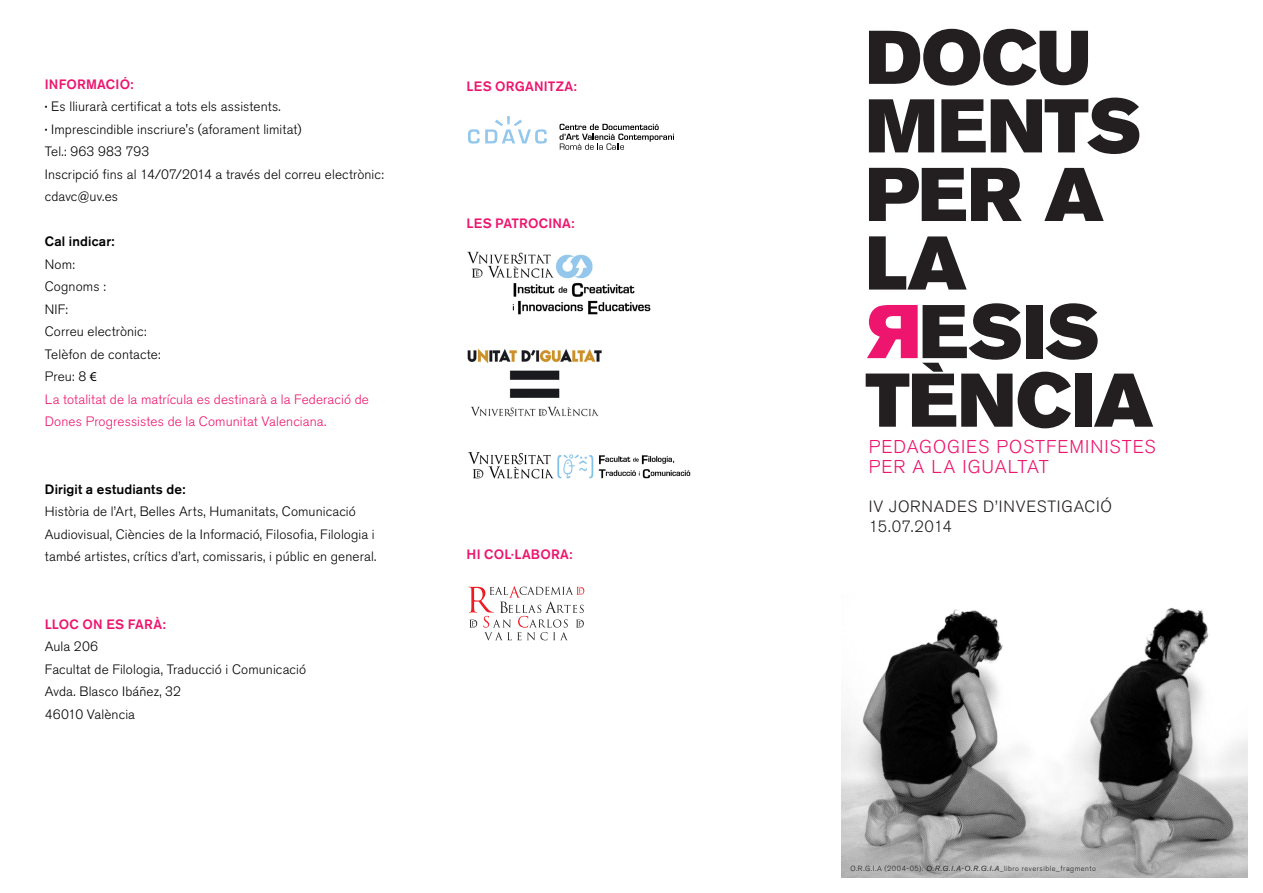
<style>
.page{position:relative;width:1263px;height:893px;background:#fff}
.page>*{position:absolute;margin:0;border:0;box-sizing:border-box;transform-origin:0 0}
.t1{font:300 18.45px/20px "Akzidenz Grotesk BE";letter-spacing:.05em;color:#ed156e}
.t2{font:300 16.2px/20px "Akzidenz Grotesk BE";letter-spacing:.05em;color:#231f20}
.t3{font:300 13.5px/22.5px "Akzidenz Grotesk BE";letter-spacing:.01em;color:#000}
.t4{font:300 13.5px/22.5px "Akzidenz Grotesk BE";letter-spacing:.01em;color:#ed156e}
.t5{font:500 13.5px "Akzidenz Grotesk BE";letter-spacing:.015em;color:#ed156e}
.t6{font:500 13.5px "Akzidenz Grotesk BE";letter-spacing:.01em;color:#000}
.t7{font:300 7.35px "Akzidenz Grotesk BE";letter-spacing:.065em;color:#231f20}
.s1{font-weight:500;color:#ed156e}
.s2{font-weight:500}
.s3{color:#000}
.s4{font-family:"Myriad Pro";font-weight:400;color:#000}
.s5{font-weight:400;font-style:italic}
</style>
<div class="page">
<img style="left:842px;top:28px;width:406px;height:850px">
<svg style="left:869px;top:29px;width:219px;height:57px"></svg>
<svg style="left:869px;top:99px;width:65px;height:53px"></svg>
<svg style="left:941px;top:98px;width:198px;height:56px"></svg>
<svg style="left:869px;top:168px;width:153px;height:53px"></svg>
<svg style="left:1044px;top:168px;width:60px;height:53px"></svg>
<svg style="left:869px;top:236px;width:98px;height:54px"></svg>
<svg style="left:866px;top:303px;width:287px;height:125px"></svg>
<svg style="left:468px;top:116px;width:79px;height:28px"></svg>
<svg style="left:559px;top:124px;width:115px;height:26px"></svg>
<img style="left:467px;top:251px;width:184px;height:64px">
<img style="left:467px;top:348px;width:135px;height:69px">
<img style="left:469px;top:453px;width:125px;height:26px">
<img style="left:599px;top:455px;width:76px;height:10px">
<img style="left:598px;top:469px;width:93px;height:10px">
<svg style="left:468px;top:586px;width:116px;height:54px"></svg>
<p class="t3" style="left:45px;top:73px;width:341px"><span class="s1">INFORMACIÓ:<br></span><span class="s2">·</span> Es lliurarà certificat a tots els assistents.<br><span class="s2">·</span> Imprescindible inscriure's (aforament limitat)<br>Tel.: 963 983 793<br>Inscripció fins al 14/07/2014 a través del correu electrònic: cdavc@uv.es</p>
<p class="t6" style="left:45px;top:233px;width:71px">Cal indicar:</p>
<p class="t4" style="left:45px;top:253px;width:326px"><span class="s3">Nom:<br>Cognoms :<br>NIF:<br>Correu electrònic:<br>Telèfon de contacte:<br>Preu: 8</span> <span class="s4">€<br></span>La totalitat de la matrícula es destinarà a la Federació de<br>Dones Progressistes de la Comunitat Valenciana.</p>
<p class="t6" style="left:45px;top:481px;width:142px">Dirigit a estudiants de:</p>
<p class="t3" style="left:45px;top:501px;width:333px">Història de l’Art, Belles Arts, Humanitats, Comunicació<br>Audiovisual, Ciències de la Informació, Filosofia, Filologia i també artistes, crítics d’art, comissaris, i públic en general.</p>
<p class="t5" style="left:45px;top:616px;width:122px">LLOC ON ES FARÀ:</p>
<p class="t3" style="left:45px;top:636px;width:263px">Aula 206<br>Facultat de Filologia, Traducció i Comunicació<br>Avda. Blasco Ibáñez, 32<br>46010 València</p>
<p class="t5" style="left:467px;top:78px;width:112px">LES ORGANITZA:</p>
<p class="t5" style="left:467px;top:215px;width:109px">LES PATROCINA:</p>
<p class="t5" style="left:467px;top:546px;width:107px">HI COL·LABORA:</p>
<h1 class="t1" style="left:869px;top:437px;width:288px">PEDAGOGIES POSTFEMINISTES<br>PER A LA IGUALTAT</h1>
<p class="t2" style="left:869px;top:497px;width:245px">IV JORNADES D’INVESTIGACIÓ<br>15.07.2014</p>
<p class="t7" style="left:850px;top:864px;width:247px">O.R.G.I.A (2004-05): <span class="s5">O.R.G.I.A-O.R.G.I.A</span>_libro reversible_fragmento</p>
</div>
